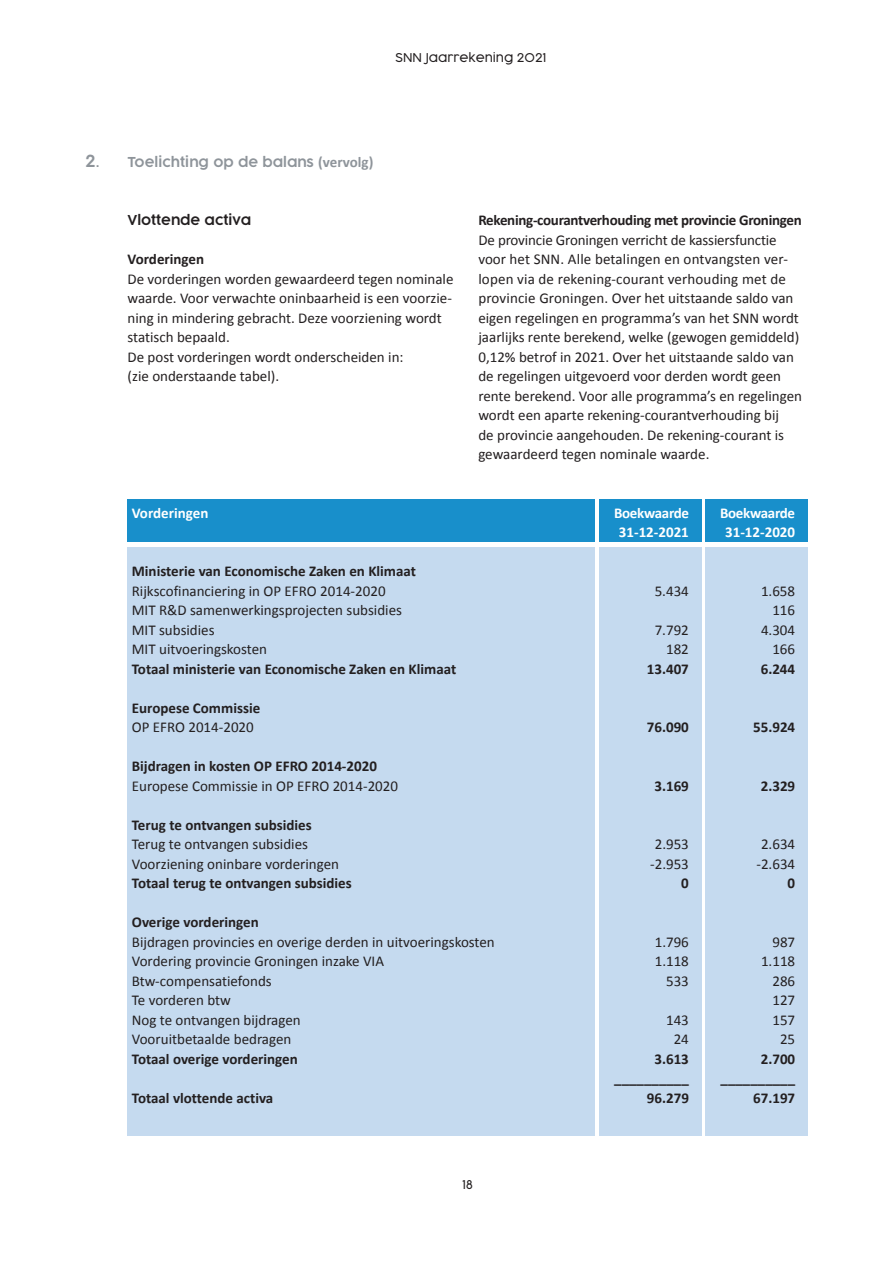
<style>
.page{position:relative;width:893px;height:1263px;background:#fff}
.page>*{position:absolute;margin:0;border:0;box-sizing:border-box;transform-origin:0 0}
.t1{font:15px/19.5px "Calibri";color:#231f20}
.t2{font:700 15px "Calibri";color:#231f20}
.t3{font:700 15px "Calibri";letter-spacing:-.015em;color:#fff}
.t4{font:700 15px "Calibri";letter-spacing:-.02em;color:#231f20}
.t5{font:300 13.5px "Cocogoose Pro";color:#8e949a}
.t6{font:300 13.5px "Cocogoose Pro";color:#231f20}
.t7{font:300 12px "Cocogoose Pro";color:#231f20}
.s1{font-size:16.5px}
.s2{font-family:"Calibri";font-weight:700;font-size:15px}
</style>
<div class="page">
<div style="left:128px;top:547px;width:467px;height:588px;background:#c5daef"></div>
<div style="left:128px;top:500px;width:467px;height:42px;background:#188fcb"></div>
<div style="left:706px;top:547px;width:102px;height:588px;background:#c5daef"></div>
<div style="left:706px;top:500px;width:102px;height:42px;background:#188fcb"></div>
<div style="left:600px;top:547px;width:102px;height:588px;background:#c5daef"></div>
<div style="left:600px;top:500px;width:102px;height:42px;background:#188fcb"></div>
<p class="t7" style="left:395px;top:50px;width:153px">SNN Jaarrekening 2021</p>
<p class="t5" style="left:85px;top:153px;width:34px"><span class="s1">2</span>. T</p>
<p class="t5" style="left:135px;top:153px;width:240px">oelichting op de balans <span class="s2">(vervolg)</span></p>
<p class="t6" style="left:128px;top:211px;width:125px">Vlottende activa</p>
<p class="t2" style="left:128px;top:250px;width:78px">Vorderingen</p>
<p class="t1" style="left:128px;top:268px;width:327px">De vorderingen worden gewaardeerd tegen nominale waarde. Voor verwachte oninbaarheid is een voorzie&shy;ning in mindering gebracht. Deze voorziening wordt statisch bepaald.<br>De post vorderingen wordt onderscheiden in:<br>(zie onderstaande tabel).</p>
<p class="t4" style="left:478px;top:211px;width:325px">Rekening-courantverhouding met provincie Groningen</p>
<p class="t1" style="left:478px;top:229px;width:325px">De provincie Groningen verricht de kassiersfunctie voor het SNN. Alle betalingen en ontvangsten ver&shy;lopen via de rekening-courant verhouding met de provincie Groningen. Over het uitstaande saldo van eigen regelingen en programma’s van het SNN wordt jaarlijks rente berekend, welke (gewogen gemiddeld)<br>0,12% betrof in 2021. Over het uitstaande saldo van de regelingen uitgevoerd voor derden wordt geen rente berekend. Voor alle programma’s en regelingen wordt een aparte rekening-courantverhouding bij<br>de provincie aangehouden. De rekening-courant is gewaardeerd tegen nominale waarde.</p>
<p class="t3" style="left:132px;top:503px;width:78px">Vorderingen</p>
<p class="t3" style="left:614px;top:503px;width:77px">Boekwaarde</p>
<p class="t3" style="left:720px;top:503px;width:77px">Boekwaarde</p>
<p class="t3" style="left:619px;top:523px;width:72px">31-12-2021</p>
<p class="t3" style="left:725px;top:523px;width:72px">31-12-2020</p>
<p class="t2" style="left:132px;top:562px;width:286px">Ministerie van Economische Zaken en Klimaat</p>
<p class="t1" style="left:132px;top:580px;width:255px">Rijkscofinanciering in OP EFRO 2014-2020</p>
<p class="t1" style="left:655px;top:580px;width:36px">5.434</p>
<p class="t1" style="left:761px;top:580px;width:36px">1.658</p>
<p class="t1" style="left:132px;top:600px;width:272px">MIT R&amp;D samenwerkingsprojecten subsidies</p>
<p class="t1" style="left:772px;top:600px;width:24px">116</p>
<p class="t1" style="left:132px;top:619px;width:84px">MIT subsidies</p>
<p class="t1" style="left:655px;top:619px;width:36px">7.792</p>
<p class="t1" style="left:761px;top:619px;width:36px">4.304</p>
<p class="t1" style="left:132px;top:639px;width:137px">MIT uitvoeringskosten</p>
<p class="t1" style="left:666px;top:639px;width:24px">182</p>
<p class="t1" style="left:772px;top:639px;width:24px">166</p>
<p class="t2" style="left:132px;top:659px;width:326px">Totaal ministerie van Economische Zaken en Klimaat</p>
<p class="t2" style="left:647px;top:659px;width:44px">13.407</p>
<p class="t2" style="left:761px;top:659px;width:36px">6.244</p>
<p class="t2" style="left:132px;top:698px;width:130px">Europese Commissie</p>
<p class="t1" style="left:132px;top:717px;width:124px">OP EFRO 2014-2020</p>
<p class="t2" style="left:647px;top:718px;width:44px">76.090</p>
<p class="t2" style="left:753px;top:718px;width:44px">55.924</p>
<p class="t2" style="left:132px;top:757px;width:247px">Bijdragen in kosten OP EFRO 2014-2020</p>
<p class="t1" style="left:132px;top:775px;width:268px">Europese Commissie in OP EFRO 2014-2020</p>
<p class="t2" style="left:654px;top:776px;width:36px">3.169</p>
<p class="t2" style="left:761px;top:776px;width:36px">2.329</p>
<p class="t2" style="left:132px;top:815px;width:181px">Terug te ontvangen subsidies</p>
<p class="t1" style="left:132px;top:834px;width:178px">Terug te ontvangen subsidies</p>
<p class="t1" style="left:655px;top:834px;width:36px">2.953</p>
<p class="t1" style="left:761px;top:834px;width:36px">2.634</p>
<p class="t1" style="left:132px;top:853px;width:209px">Voorziening oninbare vorderingen</p>
<p class="t1" style="left:650px;top:853px;width:40px">-2.953</p>
<p class="t1" style="left:756px;top:853px;width:40px">-2.634</p>
<p class="t2" style="left:132px;top:874px;width:221px">Totaal terug te ontvangen subsidies</p>
<p class="t2" style="left:681px;top:874px;width:9px">0</p>
<p class="t2" style="left:788px;top:874px;width:9px">0</p>
<p class="t2" style="left:132px;top:913px;width:128px">Overige vorderingen</p>
<p class="t1" style="left:132px;top:931px;width:364px">Bijdragen provincies en overige derden in uitvoeringskosten</p>
<p class="t1" style="left:655px;top:931px;width:36px">1.796</p>
<p class="t1" style="left:772px;top:931px;width:24px">987</p>
<p class="t1" style="left:132px;top:951px;width:254px">Vordering provincie Groningen inzake VIA</p>
<p class="t1" style="left:655px;top:951px;width:36px">1.118</p>
<p class="t1" style="left:761px;top:951px;width:36px">1.118</p>
<p class="t1" style="left:132px;top:970px;width:141px">Btw-compensatiefonds</p>
<p class="t1" style="left:666px;top:970px;width:24px">533</p>
<p class="t1" style="left:772px;top:970px;width:24px">286</p>
<p class="t1" style="left:132px;top:990px;width:101px">Te vorderen btw</p>
<p class="t1" style="left:772px;top:990px;width:24px">127</p>
<p class="t1" style="left:132px;top:1009px;width:170px">Nog te ontvangen bijdragen</p>
<p class="t1" style="left:666px;top:1009px;width:24px">143</p>
<p class="t1" style="left:772px;top:1009px;width:24px">157</p>
<p class="t1" style="left:132px;top:1029px;width:161px">Vooruitbetaalde bedragen</p>
<p class="t1" style="left:674px;top:1029px;width:17px">24</p>
<p class="t1" style="left:780px;top:1029px;width:17px">25</p>
<p class="t2" style="left:132px;top:1049px;width:167px">Totaal overige vorderingen</p>
<p class="t2" style="left:654px;top:1049px;width:36px">3.613</p>
<p class="t2" style="left:761px;top:1049px;width:36px">2.700</p>
<p class="t2" style="left:614px;top:1069px;width:76px">__________</p>
<p class="t2" style="left:720px;top:1069px;width:76px">__________</p>
<p class="t2" style="left:132px;top:1088px;width:143px">Totaal vlottende activa</p>
<p class="t2" style="left:647px;top:1088px;width:44px">96.279</p>
<p class="t2" style="left:753px;top:1088px;width:44px">67.197</p>
<p class="t7" style="left:463px;top:1176px;width:12px">18</p>
</div>
